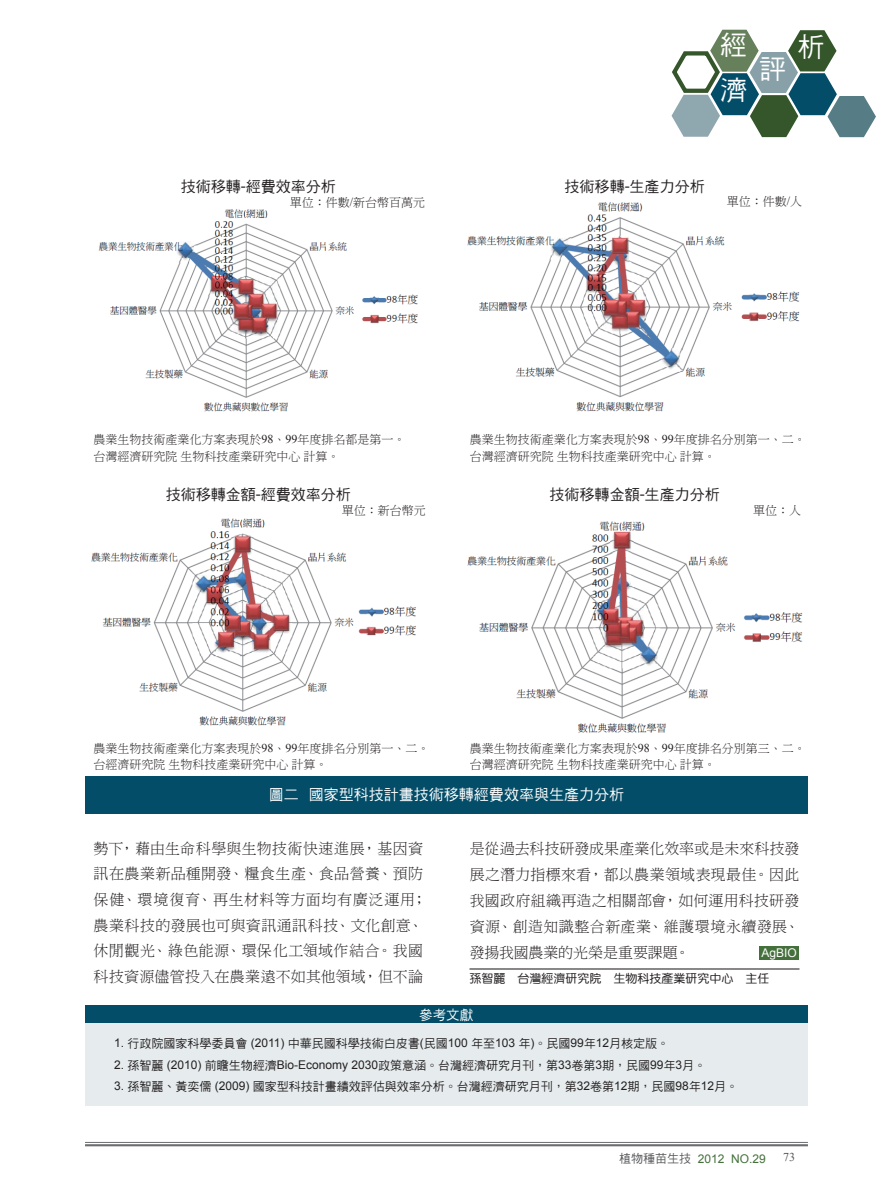
<style>
.page{position:relative;width:893px;height:1191px;background:#fff}
.page>*{position:absolute;margin:0;border:0;box-sizing:border-box;transform-origin:0 0}
.t1{font:27px "DF Hei W5 WINP BF";color:#fff}
.t2{font:15px/25.7px "DF Ming W3 WIN BF";letter-spacing:.02em;color:#231f20}
.t3{font:15px "DF Hei W5 WIN BF";color:#231f20}
.t4{font:15px "DF Hei W5 WINP BF";color:#fff}
.t5{font:13.5px "DF Hei W5 WINP BF";color:#fff}
.t6{font:12px/16.5px "DF Ming W3 WIN BF";color:#231f20}
.t7{font:12px "DF Hei W5 WIN BF";color:#231f20}
.t8{font:12px "DF Yuan W5 WIN BF";color:#231f20}
.t9{font:12px "Arial";color:#44703c}
.t10{font:12px "Arial";color:#fff}
.t11{font:12px "Times New Roman";color:#57585a}
.s1{font-family:"Arial"}
.s2{font-family:"Times New Roman"}
.s3{font-family:"DF Hei W5 WIN BF";color:#57585a}
</style>
<div class="page">
<svg style="left:671px;top:30px;width:205px;height:107px"></svg>
<hr style="left:85px;top:1142px;width:723px;height:1px;background:#6c6d70">
<hr style="left:85px;top:1144px;width:723px;height:2px;background:#6c6d70">
<img style="left:98px;top:209px;width:320px;height:203px">
<img style="left:467px;top:202px;width:333px;height:210px">
<img style="left:91px;top:518px;width:325px;height:208px">
<img style="left:467px;top:521px;width:336px;height:212px">
<div style="left:85px;top:776px;width:723px;height:38px;background:#034d68"></div>
<div style="left:759px;top:946px;width:40px;height:14px;background:#44703c"></div>
<hr style="left:469px;top:968px;width:330px;height:1px;background:#231f20">
<div style="left:85px;top:1005px;width:723px;height:19px;background:#034d68"></div>
<div style="left:85px;top:1024px;width:723px;height:82px;background:#e6ecee"></div>
<p class="t3" style="left:181px;top:179px;width:156px">技術移轉<span class="s1">-</span>經費效率分析</p>
<p class="t6" style="left:290px;top:194px;width:137px">單位：件數<span class="s2">/</span>新台幣百萬元</p>
<h1 class="t1" style="left:720px;top:31px;width:28px">經</h1>
<h1 class="t1" style="left:720px;top:76px;width:28px">濟</h1>
<h1 class="t1" style="left:759px;top:55px;width:29px">評</h1>
<h1 class="t1" style="left:797px;top:33px;width:28px">析</h1>
<p class="t3" style="left:565px;top:179px;width:141px">技術移轉<span class="s1">-</span>生產力分析</p>
<p class="t6" style="left:727px;top:193px;width:77px">單位：件數<span class="s2">/</span>人</p>
<p class="t6" style="left:94px;top:431px;width:313px">農業生物技術產業化方案表現於<span class="s2">98</span>、<span class="s2">99</span>年度排名都是第一。台灣經濟研究院生物科技產業研究中心計算。</p>
<p class="t3" style="left:166px;top:487px;width:186px">技術移轉金額<span class="s1">-</span>經費效率分析</p>
<p class="t6" style="left:342px;top:502px;width:85px">單位：新台幣元</p>
<p class="t6" style="left:470px;top:431px;width:337px">農業生物技術產業化方案表現於<span class="s2">98</span>、<span class="s2">99</span>年度排名分別第一、二。台灣經濟研究院生物科技產業研究中心計算。</p>
<p class="t3" style="left:550px;top:487px;width:171px">技術移轉金額<span class="s1">-</span>生產力分析</p>
<p class="t6" style="left:753px;top:502px;width:49px">單位：人</p>
<p class="t6" style="left:94px;top:740px;width:337px">農業生物技術產業化方案表現於<span class="s2">98</span>、<span class="s2">99</span>年度排名分別第一、二。台經濟研究院生物科技產業研究中心計算。</p>
<p class="t6" style="left:470px;top:740px;width:337px">農業生物技術產業化方案表現於<span class="s2">98</span>、<span class="s2">99</span>年度排名分別第三、二。台灣經濟研究院生物科技產業研究中心計算。</p>
<p class="t4" style="left:269px;top:787px;width:356px">圖二 國家型科技計畫技術移轉經費效率與生產力分析</p>
<p class="t2" style="left:94px;top:835px;width:335px">勢下，藉由生命科學與生物技術快速進展，基因資訊在農業新品種開發、糧食生產、食品營養、預防保健、環境復育、再生材料等方面均有廣泛運用；農業科技的發展也可與資訊通訊科技、文化創意、休閒觀光、綠色能源、環保化工領域作結合。我國科技資源儘管投入在農業遠不如其他領域，但不論</p>
<p class="t2" style="left:470px;top:835px;width:331px;line-height:26.1px;text-align:justify">是從過去科技研發成果產業化效率或是未來科技發展之潛力指標來看，都以農業領域表現最佳。因此我國政府組織再造之相關部會，如何運用科技研發資源、創造知識整合新產業、維護環境永續發展、發揚我國農業的光榮是重要課題。</p>
<p class="t10" style="left:761px;top:945px;width:37px">AgBIO</p>
<p class="t8" style="left:469px;top:972px;width:301px">孫智麗 台灣經濟研究院 生物科技產業研究中心 主任</p>
<p class="t5" style="left:419px;top:1008px;width:55px">參考文獻</p>
<p class="t7" style="left:114px;top:1037px;width:557px"><span class="s1">1.</span> 行政院國家科學委員會 <span class="s1">(2011)</span> 中華民國科學技術白皮書<span class="s1">(</span>民國<span class="s1">100</span> 年至<span class="s1">103</span> 年<span class="s1">)</span>。民國<span class="s1">99</span>年<span class="s1">12</span>月核定版。</p>
<p class="t7" style="left:114px;top:1059px;width:594px"><span class="s1">2.</span> 孫智麗 <span class="s1">(2010)</span> 前瞻生物經濟<span class="s1">Bio-Economy 2030</span>政策意涵。台灣經濟研究月刊，第<span class="s1">33</span>卷第<span class="s1">3</span>期，民國<span class="s1">99</span>年<span class="s1">3</span>月。</p>
<p class="t7" style="left:114px;top:1080px;width:626px"><span class="s1">3.</span> 孫智麗、黃奕儒 <span class="s1">(2009)</span> 國家型科技計畫績效評估與效率分析。台灣經濟研究月刊，第<span class="s1">32</span>卷第<span class="s1">12</span>期，民國<span class="s1">98</span>年<span class="s1">12</span>月。</p>
<p class="t9" style="left:619px;top:1151px;width:148px"><span class="s3">植物種苗生技</span> 2012 NO.29</p>
<p class="t11" style="left:783px;top:1149px;width:13px">73</p>
</div>
